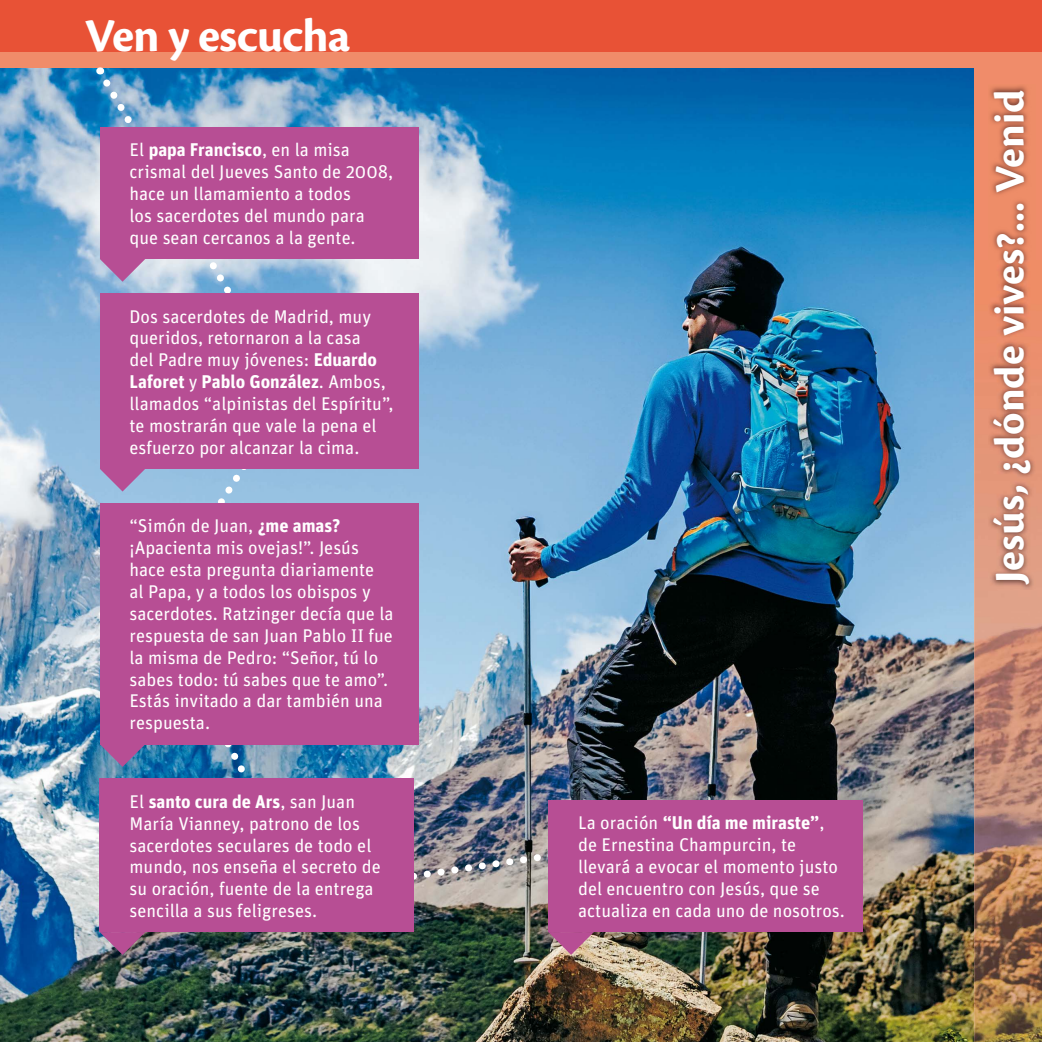
<style>
.page{position:relative;width:1042px;height:1042px;background:#fff}
.page>*{position:absolute;margin:0;border:0;box-sizing:border-box;transform-origin:0 0}
.t1{font:700 49px "Cronos Pro";letter-spacing:-.02em;color:#fff}
.t2{font:700 43.75px "Cronos Pro";color:#fff}
.t3{font:18.38px/21.9px "Unit Pro";color:#fff}
.s1{font-weight:700}
</style>
<div class="page">
<img style="left:0;top:68px;width:974px;height:974px">
<div style="left:0;top:39px;width:1042px;height:29px;background:#f08c6a"></div>
<div style="left:0;top:0;width:1042px;height:52px;background:#e85236"></div>
<img style="left:974px;top:260px;width:68px;height:782px">
<div style="left:974px;top:55px;width:68px;height:205px;background:#f08c6a"></div>
<img style="left:988px;top:86px;width:47px;height:504px">
<svg style="left:97px;top:73px;width:198px;height:326px;background:#81b0d2"></svg>
<div style="left:100px;top:127px;width:318px;height:132px;background:#b74e94"></div>
<svg style="left:100px;top:259px;width:45px;height:23px"></svg>
<div style="left:100px;top:293px;width:318px;height:176px;background:#b74e94"></div>
<div style="left:100px;top:503px;width:318px;height:241px;background:#b74e94"></div>
<svg style="left:100px;top:469px;width:199px;height:309px"></svg>
<img style="left:414px;top:833px;width:134px;height:59px">
<div style="left:548px;top:800px;width:314px;height:132px;background:#b74e94"></div>
<svg style="left:548px;top:932px;width:46px;height:23px"></svg>
<div style="left:100px;top:778px;width:314px;height:154px;background:#b74e94"></div>
<svg style="left:100px;top:932px;width:45px;height:23px"></svg>
<h1 class="t1" style="left:85px;top:17px;width:267px">Ven y escucha</h1>
<p class="t3" style="left:129px;top:141px;width:265px">El <span class="s1">papa Francisco</span>, en la misa crismal del Jueves Santo de 2008, hace un llamamiento a todos<br>los sacerdotes del mundo para que sean cercanos a la gente.</p>
<p class="t3" style="left:129px;top:307px;width:265px">Dos sacerdotes de Madrid, muy queridos, retornaron a la casa<br>del Padre muy jóvenes: <span class="s1">Eduardo<br>Laforet</span> y <span class="s1">Pablo González</span>. Ambos, llamados “alpinistas del Espíritu”, te mostrarán que vale la pena el esfuerzo por alcanzar la cima.</p>
<p class="t3" style="left:129px;top:517px;width:266px">“Simón de Juan, <span class="s1">¿me amas? </span>¡Apacienta mis ovejas!”. Jesús hace esta pregunta diariamente<br>al Papa, y a todos los obispos y sacerdotes. Ratzinger decía que la respuesta de san Juan Pablo II fue la misma de Pedro: “Señor, tú lo sabes todo: tú sabes que te amo”.<br>Estás invitado a dar también una respuesta.</p>
<p class="t3" style="left:129px;top:792px;width:253px">El <span class="s1">santo cura de Ars</span>, san Juan<br>María Vianney, patrono de los sacerdotes seculares de todo el mundo, nos enseña el secreto de su oración, fuente de la entrega sencilla a sus feligreses.</p>
<p class="t3" style="left:578px;top:814px;width:268px">La oración <span class="s1">“Un día me miraste”</span>, de Ernestina Champurcin, te llevará a evocar el momento justo del encuentro con Jesús, que se actualiza en cada uno de nosotros.</p>
<h2 class="t2" style="left:993px;top:583px;width:495px;rotate:-90deg">Jesús, ¿dónde vives?... Venid</h2>
</div>
